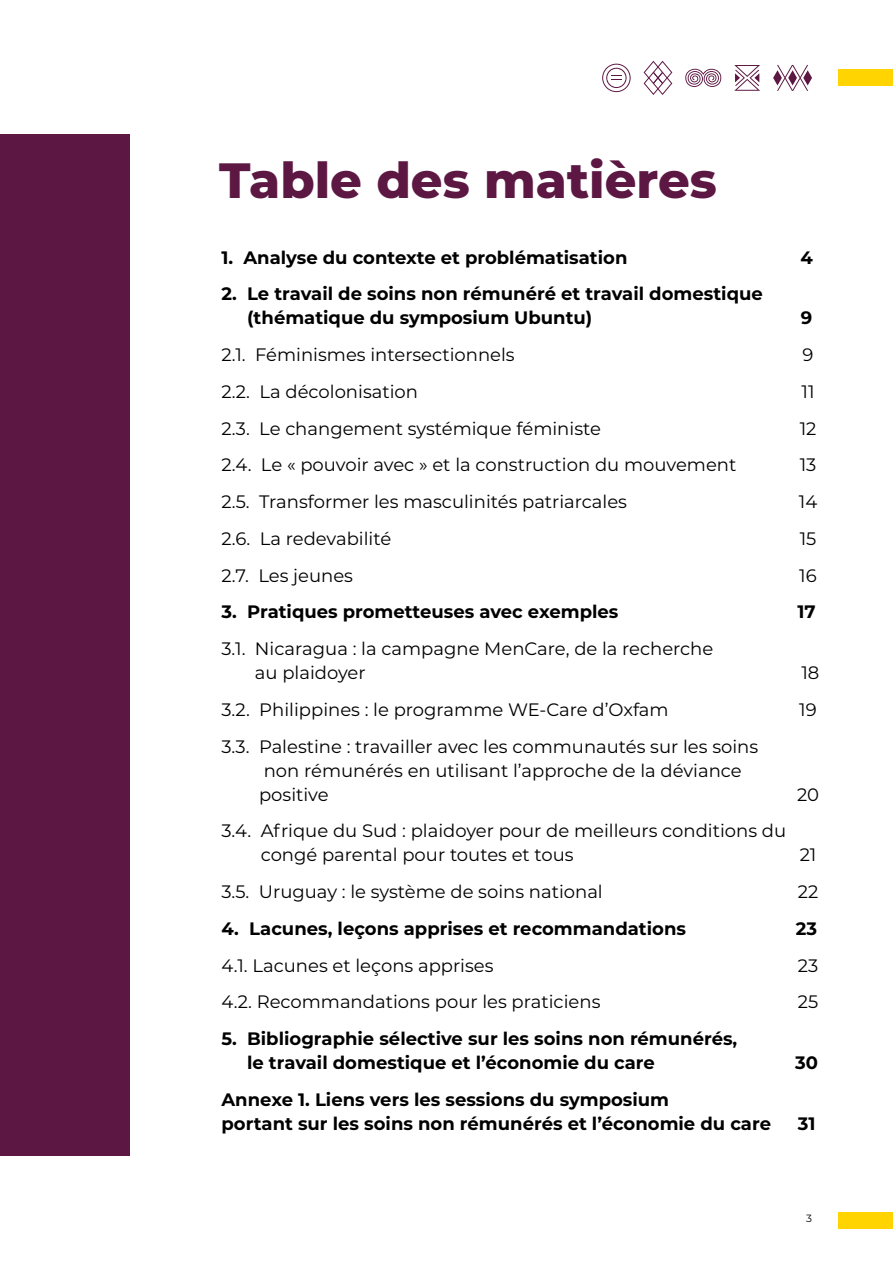
<style>
.page{position:relative;width:893px;height:1263px;background:#fff}
.page>*{position:absolute;margin:0;border:0;box-sizing:border-box;transform-origin:0 0}
.t1{font:800 49.5px "Montserrat";color:#5c1742}
.t2{font:18px/24px "Montserrat";color:#000}
.t3{font:700 18px/24px "Montserrat";color:#000}
.t4{font:10.5px "Montserrat";color:#000}
</style>
<div class="page">
<div style="left:0;top:134px;width:130px;height:1021px;background:#5c1742"></div>
<div style="left:839px;top:1212px;width:54px;height:16px;background:#ffd400"></div>
<div style="left:839px;top:70px;width:54px;height:16px;background:#ffd400"></div>
<svg style="left:644px;top:61px;width:28px;height:34px"></svg>
<svg style="left:734px;top:65px;width:26px;height:26px"></svg>
<svg style="left:602px;top:64px;width:29px;height:28px"></svg>
<svg style="left:773px;top:65px;width:39px;height:26px"></svg>
<svg style="left:685px;top:69px;width:36px;height:18px"></svg>
<h1 class="t1" style="left:219px;top:144px;width:499px">Table des matières</h1>
<p class="t3" style="left:221px;top:244px;width:407px">1. Analyse du contexte et problématisation</p>
<p class="t3" style="left:800px;top:244px;width:14px">4</p>
<p class="t3" style="left:247px;top:281px;width:517px;text-indent:-26px">2. Le travail de soins non rémunéré et travail domestique (thématique du symposium Ubuntu)</p>
<p class="t3" style="left:801px;top:305px;width:13px">9</p>
<p class="t2" style="left:221px;top:342px;width:295px">2.1. Féminismes intersectionnels</p>
<p class="t2" style="left:802px;top:342px;width:12px">9</p>
<p class="t2" style="left:221px;top:379px;width:198px">2.2. La décolonisation</p>
<p class="t2" style="left:801px;top:379px;width:14px">11</p>
<p class="t2" style="left:221px;top:416px;width:381px">2.3. Le changement systémique féministe</p>
<p class="t2" style="left:800px;top:416px;width:18px">12</p>
<p class="t2" style="left:221px;top:452px;width:516px">2.4. Le « pouvoir avec » et la construction du mouvement</p>
<p class="t2" style="left:800px;top:452px;width:18px">13</p>
<p class="t2" style="left:221px;top:489px;width:407px">2.5. Transformer les masculinités patriarcales</p>
<p class="t2" style="left:799px;top:489px;width:20px">14</p>
<p class="t2" style="left:221px;top:526px;width:171px">2.6. La redevabilité</p>
<p class="t2" style="left:800px;top:526px;width:18px">15</p>
<p class="t2" style="left:221px;top:563px;width:133px">2.7. Les jeunes</p>
<p class="t2" style="left:799px;top:563px;width:19px">16</p>
<p class="t3" style="left:221px;top:599px;width:398px">3. Pratiques prometteuses avec exemples</p>
<p class="t3" style="left:797px;top:599px;width:20px">17</p>
<p class="t2" style="left:255px;top:636px;width:460px;text-indent:-33px">3.1. Nicaragua : la campagne MenCare, de la recherche au plaidoyer</p>
<p class="t2" style="left:801px;top:660px;width:19px">18</p>
<p class="t2" style="left:221px;top:697px;width:449px">3.2. Philippines : le programme WE-Care d’Oxfam</p>
<p class="t2" style="left:799px;top:697px;width:19px">19</p>
<p class="t2" style="left:259px;top:734px;width:501px;text-indent:-38px">3.3. Palestine : travailler avec les communautés sur les soins non rémunérés en utilisant l’approche de la déviance positive</p>
<p class="t2" style="left:797px;top:782px;width:24px">20</p>
<p class="t2" style="left:261px;top:818px;width:527px;text-indent:-39px">3.4. Afrique du Sud : plaidoyer pour de meilleurs conditions du congé parental pour toutes et tous</p>
<p class="t2" style="left:800px;top:842px;width:18px">21</p>
<p class="t2" style="left:221px;top:879px;width:383px">3.5. Uruguay : le système de soins national</p>
<p class="t2" style="left:798px;top:879px;width:22px">22</p>
<p class="t3" style="left:221px;top:916px;width:466px">4. Lacunes, leçons apprises et recommandations</p>
<p class="t3" style="left:796px;top:916px;width:23px">23</p>
<p class="t2" style="left:221px;top:953px;width:274px">4.1. Lacunes et leçons apprises</p>
<p class="t2" style="left:798px;top:953px;width:22px">23</p>
<p class="t2" style="left:221px;top:989px;width:380px">4.2. Recommandations pour les praticiens</p>
<p class="t2" style="left:798px;top:989px;width:22px">25</p>
<p class="t3" style="left:247px;top:1026px;width:492px;text-indent:-26px">5. Bibliographie sélective sur les soins non rémunérés, le travail domestique et l’économie du care</p>
<p class="t3" style="left:795px;top:1050px;width:24px">30</p>
<p class="t3" style="left:221px;top:1087px;width:551px">Annexe 1. Liens vers les sessions du symposium<br>portant sur les soins non rémunérés et l’économie du care</p>
<p class="t3" style="left:798px;top:1111px;width:19px">31</p>
<p class="t4" style="left:806px;top:1211px;width:7px">3</p>
</div>
